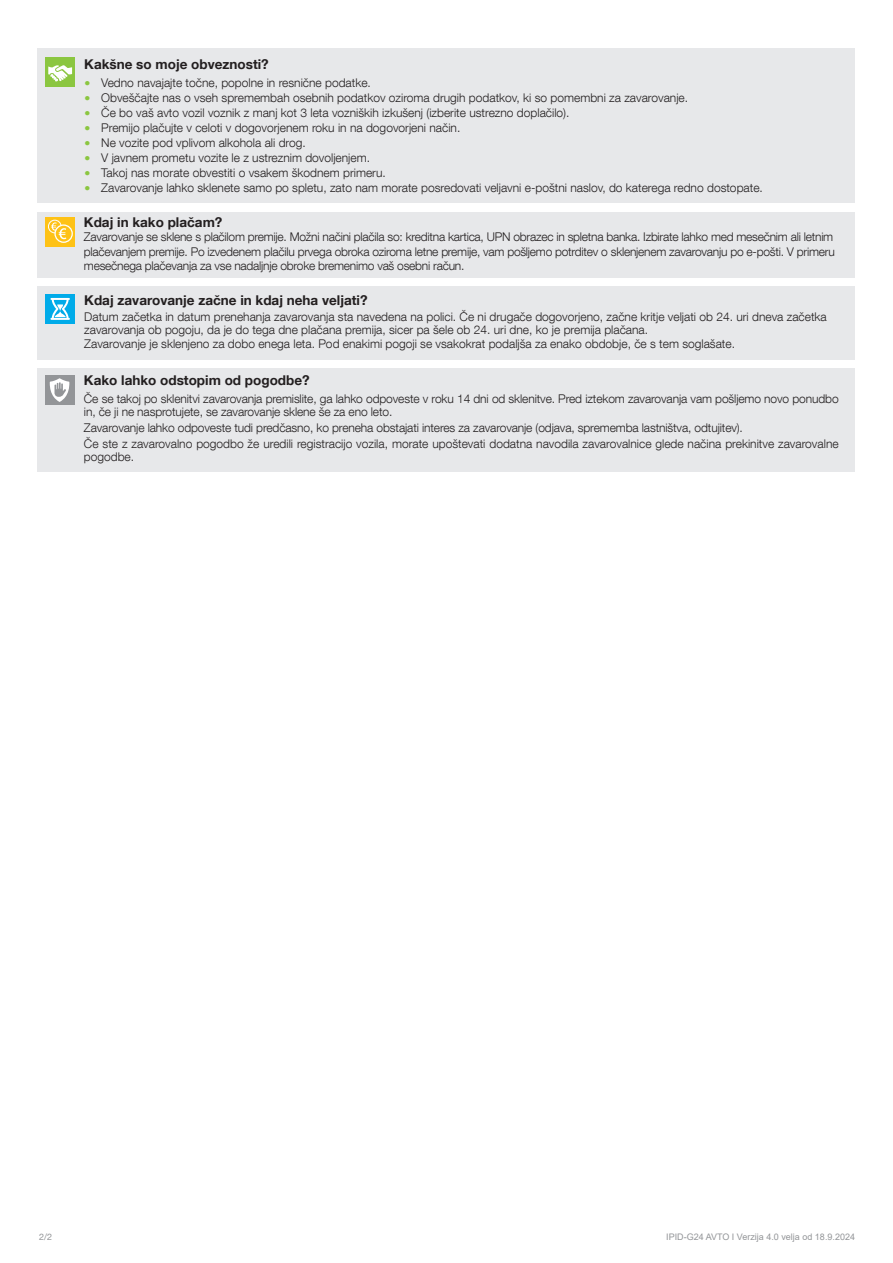
<style>
.page{position:relative;width:893px;height:1263px;background:#fff}
.page>*{position:absolute;margin:0;border:0;box-sizing:border-box;transform-origin:0 0}
._1_Clen{font:700 13.5px "Helvetica Neue LT Com";color:#231f20}
.Paragraph_Style_4{font:300 12px "Helvetica Neue LT Com";color:#231f20}
.Paragraph_Style_3{font:300 12px/13.5px "Helvetica Neue LT Com";letter-spacing:-.01em;color:#231f20}
.Paragraph_Style_4-2{font:300 12px/14.4px "Helvetica Neue LT Com";letter-spacing:-.02em;color:#231f20}
.Paragraph_Style_2{font:9px "Arial";color:#939598}
.Paragraph_Style_2-2{font:9px "Helvetica Neue LT Com";color:#939598}
.s1{font-family:"Verdana";font-weight:400;color:#8bc640}
</style>
<div class="page">
<div style="left:38px;top:369px;width:817px;height:103px;background:#e7e8ea"></div>
<div style="left:45px;top:376px;width:29px;height:29px;background:#939598"></div>
<svg style="left:50px;top:378px;width:19px;height:24px"></svg>
<div style="left:38px;top:286px;width:817px;height:74px;background:#e7e8ea"></div>
<div style="left:46px;top:294px;width:29px;height:29px;background:#00abe9"></div>
<svg style="left:50px;top:298px;width:20px;height:22px"></svg>
<div style="left:38px;top:212px;width:817px;height:66px;background:#e7e8ea"></div>
<div style="left:46px;top:217px;width:29px;height:29px;background:#fec216"></div>
<div style="left:48px;top:220px;width:14px;height:13px;border:1px solid #fff;border-radius:50%"></div>
<svg style="left:55px;top:225px;width:17px;height:17px"></svg>
<div style="left:54px;top:224px;width:19px;height:19px;border:1px solid #fff;border-radius:50%"></div>
<svg style="left:51px;top:222px;width:15px;height:17px"></svg>
<div style="left:38px;top:49px;width:817px;height:154px;background:#e7e8ea"></div>
<div style="left:46px;top:58px;width:29px;height:29px;background:#8bc640"></div>
<svg style="left:48px;top:65px;width:24px;height:17px"></svg>
<p class="_1_Clen" style="left:84px;top:55px;width:186px">Kakšne so moje obveznosti?</p>
<p class="Paragraph_Style_4" style="left:84px;top:75px;width:288px"><span class="s1">•</span> Vedno navajajte točne, popolne in resnične podatke.</p>
<p class="Paragraph_Style_4" style="left:84px;top:90px;width:605px"><span class="s1">•</span> Obveščajte nas o vseh spremembah osebnih podatkov oziroma drugih podatkov, ki so pomembni za zavarovanje.</p>
<p class="Paragraph_Style_4" style="left:84px;top:105px;width:487px"><span class="s1">•</span> Če bo vaš avto vozil voznik z manj kot 3 leta vozniških izkušenj (izberite ustrezno doplačilo).</p>
<p class="Paragraph_Style_4" style="left:84px;top:120px;width:378px"><span class="s1">•</span> Premijo plačujte v celoti v dogovorjenem roku in na dogovorjeni način.</p>
<p class="Paragraph_Style_4" style="left:84px;top:135px;width:223px"><span class="s1">•</span> Ne vozite pod vplivom alkohola ali drog.</p>
<p class="Paragraph_Style_4" style="left:84px;top:150px;width:287px"><span class="s1">•</span> V javnem prometu vozite le z ustreznim dovoljenjem.</p>
<p class="Paragraph_Style_4" style="left:84px;top:165px;width:303px"><span class="s1">•</span> Takoj nas morate obvestiti o vsakem škodnem primeru.</p>
<p class="Paragraph_Style_4" style="left:84px;top:180px;width:680px"><span class="s1">•</span> Zavarovanje lahko sklenete samo po spletu, zato nam morate posredovati veljavni e-poštni naslov, do katerega redno dostopate.</p>
<p class="_1_Clen" style="left:84px;top:213px;width:140px">Kdaj in kako plačam?</p>
<p class="Paragraph_Style_4-2" style="left:84px;top:229px;width:752px">Zavarovanje se sklene s plačilom premije. Možni načini plačila so: kreditna kartica, UPN obrazec in spletna banka. Izbirate lahko med mesečnim ali letnim plačevanjem premije. Po izvedenem plačilu prvega obroka oziroma letne premije, vam pošljemo potrditev o sklenjenem zavarovanju po e-pošti. V primeru mesečnega plačevanja za vse nadaljnje obroke bremenimo vaš osebni račun.</p>
<p class="_1_Clen" style="left:84px;top:292px;width:285px">Kdaj zavarovanje začne in kdaj neha veljati?</p>
<p class="Paragraph_Style_4" style="left:84px;top:309px;width:744px">Datum začetka in datum prenehanja zavarovanja sta navedena na polici. Če ni drugače dogovorjeno, začne kritje veljati ob 24. uri dneva začetka</p>
<p class="Paragraph_Style_4" style="left:84px;top:323px;width:565px">zavarovanja ob pogoju, da je do tega dne plačana premija, sicer pa šele ob 24. uri dne, ko je premija plačana.</p>
<p class="Paragraph_Style_4" style="left:84px;top:336px;width:652px">Zavarovanje je sklenjeno za dobo enega leta. Pod enakimi pogoji se vsakokrat podaljša za enako obdobje, če s tem soglašate.</p>
<p class="_1_Clen" style="left:84px;top:372px;width:227px">Kako lahko odstopim od pogodbe?</p>
<p class="Paragraph_Style_3" style="left:84px;top:392px;width:756px">Če se takoj po sklenitvi zavarovanja premislite, ga lahko odpoveste v roku 14 dni od sklenitve. Pred iztekom zavarovanja vam pošljemo novo ponudbo in, če ji ne nasprotujete, se zavarovanje sklene še za eno leto.</p>
<p class="Paragraph_Style_3" style="left:84px;top:421px;width:660px">Zavarovanje lahko odpoveste tudi predčasno, ko preneha obstajati interes za zavarovanje (odjava, sprememba lastništva, odtujitev).</p>
<p class="Paragraph_Style_3" style="left:84px;top:436px;width:756px">Če ste z zavarovalno pogodbo že uredili registracijo vozila, morate upoštevati dodatna navodila zavarovalnice glede načina prekinitve zavarovalne pogodbe.</p>
<p class="Paragraph_Style_2-2" style="left:39px;top:1231px;width:15px">2/2</p>
<p class="Paragraph_Style_2" style="left:666px;top:1230px;width:190px">IPID-G24 AVTO I Verzija 4.0 velja od 18.9.2024</p>
</div>
